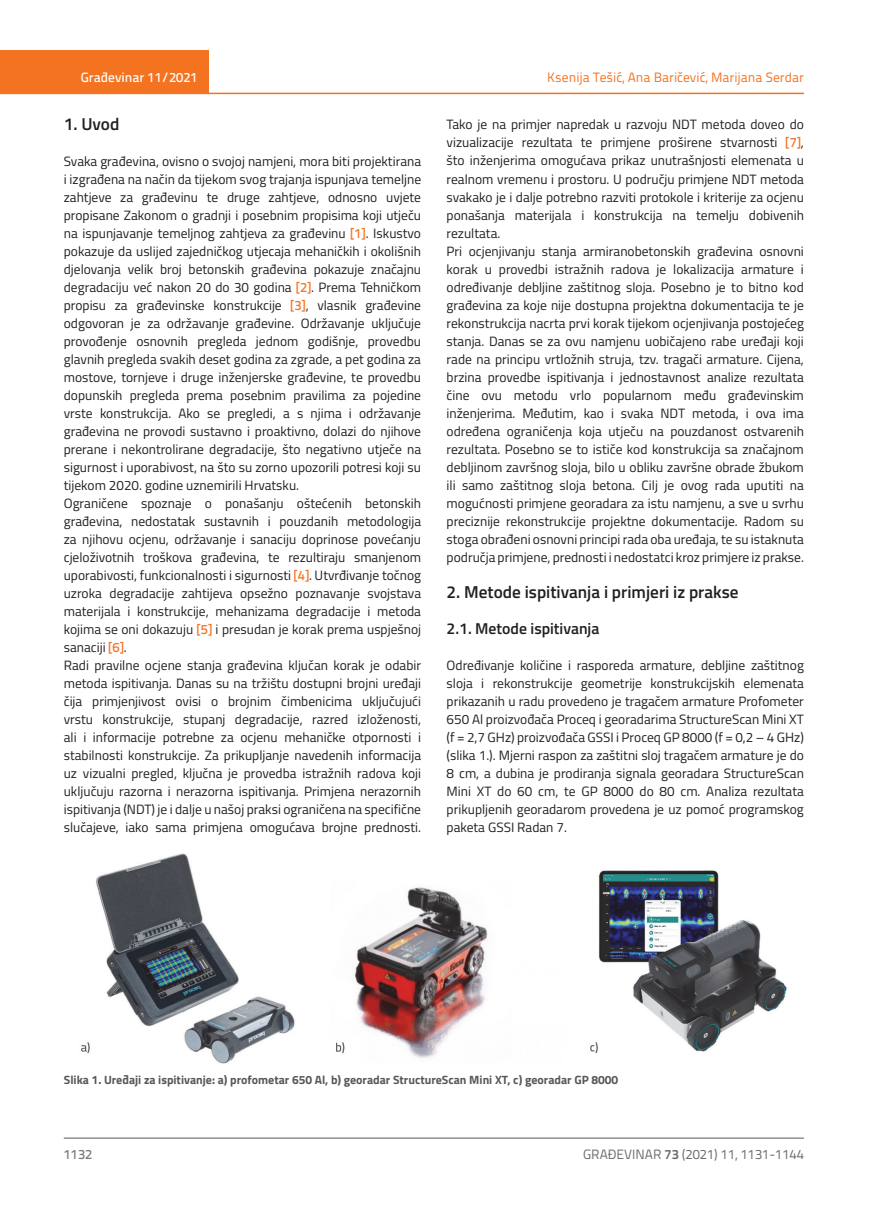
<style>
.page{position:relative;width:872px;height:1212px;background:#fff}
.page>*{position:absolute;margin:0;border:0;box-sizing:border-box;transform-origin:0 0}
.t1{font:600 17.25px "Titillium";color:#231f20}
.t2{font:600 15.75px "Titillium";color:#231f20}
.t3{font:13.5px/18px "Titillium";color:#231f20}
.t4{font:13.5px "Titillium Text 22 L";color:#f47321}
.t5{font:13.5px "Titillium Text 22 L";color:#6c6d70}
.t6{font:500 13.5px "Titillium Text 22 L";color:#fff}
.t7{font:500 13.5px "Titillium Text 22 L";color:#787a7d}
.t8{font:700 12px "Titillium";color:#57585a}
.s1{font-family:"Titillium Text 22 L";font-weight:500;color:#f47321}
.s2{font-weight:700}
</style>
<div class="page">
<div style="left:0;top:50px;width:208px;height:44px;background:#f47321"></div>
<hr style="left:0;top:93px;width:804px;height:1px;background:#f47321">
<hr style="left:64px;top:1138px;width:740px;height:1px;background:#57585a">
<img style="left:81px;top:853px;width:706px;height:211px">
<p class="t6" style="left:81px;top:67px;width:118px">Građevinar 11/2021</p>
<p class="t1" style="left:64px;top:111px;width:57px">1. Uvod</p>
<p class="t3" style="left:64px;top:151px;width:359px">Svaka građevina, ovisno o svojoj namjeni, mora biti projektirana i izgrađena na način da tijekom svog trajanja ispunjava temeljne zahtjeve za građevinu te druge zahtjeve, odnosno uvjete propisane Zakonom o gradnji i posebnim propisima koji utječu na ispunjavanje temeljnog zahtjeva za građevinu <span class="s1">[1]</span>. Iskustvo pokazuje da uslijed zajedničkog utjecaja mehaničkih i okolišnih djelovanja velik broj betonskih građevina pokazuje značajnu degradaciju već nakon 20 do 30 godina <span class="s1">[2]</span>. Prema Tehničkom propisu za građevinske konstrukcije <span class="s1">[3]</span>, vlasnik građevine odgovoran je za održavanje građevine. Održavanje uključuje provođenje osnovnih pregleda jednom godišnje, provedbu glavnih pregleda svakih deset godina za zgrade, a pet godina za mostove, tornjeve i druge inženjerske građevine, te provedbu dopunskih pregleda prema posebnim pravilima za pojedine vrste konstrukcija. Ako se pregledi, a s njima i održavanje građevina ne provodi sustavno i proaktivno, dolazi do njihove prerane i nekontrolirane degradacije, što negativno utječe na sigurnost i uporabivost, na što su zorno upozorili potresi koji su tijekom 2020. godine uznemirili Hrvatsku.<br>Ograničene spoznaje o ponašanju oštećenih betonskih građevina, nedostatak sustavnih i pouzdanih metodologija za njihovu ocjenu, održavanje i sanaciju doprinose povećanju cjeloživotnih troškova građevina, te rezultiraju smanjenom uporabivosti, funkcionalnosti i sigurnosti <span class="s1">[4]</span>. Utvrđivanje točnog uzroka degradacije zahtijeva opsežno poznavanje svojstava materijala i konstrukcije, mehanizama degradacije i metoda kojima se oni dokazuju <span class="s1">[5]</span> i presudan je korak prema uspješnoj sanaciji <span class="s1">[6]</span>.<br>Radi pravilne ocjene stanja građevina ključan korak je odabir metoda ispitivanja. Danas su na tržištu dostupni brojni uređaji čija primjenjivost ovisi o brojnim čimbenicima uključujući vrstu konstrukcije, stupanj degradacije, razred izloženosti, ali i informacije potrebne za ocjenu mehaničke otpornosti i stabilnosti konstrukcije. Za prikupljanje navedenih informacija uz vizualni pregled, ključna je provedba istražnih radova koji uključuju razorna i nerazorna ispitivanja. Primjena nerazornih ispitivanja (NDT) je i dalje u našoj praksi ograničena na specifične slučajeve, iako sama primjena omogućava brojne prednosti.</p>
<p class="t4" style="left:547px;top:68px;width:258px">Ksenija Tešić, Ana Baričević, Marijana Serdar</p>
<p class="t3" style="left:446px;top:115px;width:359px">Tako je na primjer napredak u razvoju NDT metoda doveo do vizualizacije rezultata te primjene proširene stvarnosti <span class="s1">[7]</span>, što inženjerima omogućava prikaz unutrašnjosti elemenata u realnom vremenu i prostoru. U području primjene NDT metoda svakako je i dalje potrebno razviti protokole i kriterije za ocjenu ponašanja materijala i konstrukcija na temelju dobivenih rezultata.<br>Pri ocjenjivanju stanja armiranobetonskih građevina osnovni korak u provedbi istražnih radova je lokalizacija armature i određivanje debljine zaštitnog sloja. Posebno je to bitno kod građevina za koje nije dostupna projektna dokumentacija te je rekonstrukcija nacrta prvi korak tijekom ocjenjivanja postojećeg stanja. Danas se za ovu namjenu uobičajeno rabe uređaji koji rade na principu vrtložnih struja, tzv. tragači armature. Cijena, brzina provedbe ispitivanja i jednostavnost analize rezultata čine ovu metodu vrlo popularnom među građevinskim inženjerima. Međutim, kao i svaka NDT metoda, i ova ima određena ograničenja koja utječu na pouzdanost ostvarenih rezultata. Posebno se to ističe kod konstrukcija sa značajnom debljinom završnog sloja, bilo u obliku završne obrade žbukom ili samo zaštitnog sloja betona. Cilj je ovog rada uputiti na mogućnosti primjene georadara za istu namjenu, a sve u svrhu preciznije rekonstrukcije projektne dokumentacije. Radom su stoga obrađeni osnovni principi rada oba uređaja, te su istaknuta područja primjene, prednosti i nedostatci kroz primjere iz prakse.</p>
<p class="t1" style="left:446px;top:579px;width:293px">2. Metode ispitivanja i primjeri iz prakse</p>
<p class="t2" style="left:446px;top:617px;width:154px">2.1. Metode ispitivanja</p>
<p class="t3" style="left:446px;top:656px;width:359px;text-align:justify">Određivanje količine i rasporeda armature, debljine zaštitnog sloja i rekonstrukcije geometrije konstrukcijskih elemenata prikazanih u radu provedeno je tragačem armature Profometer 650 Al proizvođača Proceq i georadarima StructureScan Mini XT (f = 2,7 GHz) proizvođača GSSI i Proceq GP 8000 (f = 0,2 – 4 GHz) (slika 1.). Mjerni raspon za zaštitni sloj tragačem armature je do 8 cm, a dubina je prodiranja signala georadara StructureScan Mini XT do 60 cm, te GP 8000 do 80 cm. Analiza rezultata prikupljenih georadarom provedena je uz pomoć programskog paketa GSSI Radan 7.</p>
<p class="t8" style="left:64px;top:1071px;width:556px">Slika 1. Uređaji za ispitivanje: a) profometar 650 Al, b) georadar StructureScan Mini XT, c) georadar GP 8000</p>
<p class="t7" style="left:64px;top:1144px;width:30px">1132</p>
<p class="t5" style="left:583px;top:1144px;width:222px">GRAĐEVINAR <span class="s2">73</span> (2021) 11, 1131-1144</p>
</div>
